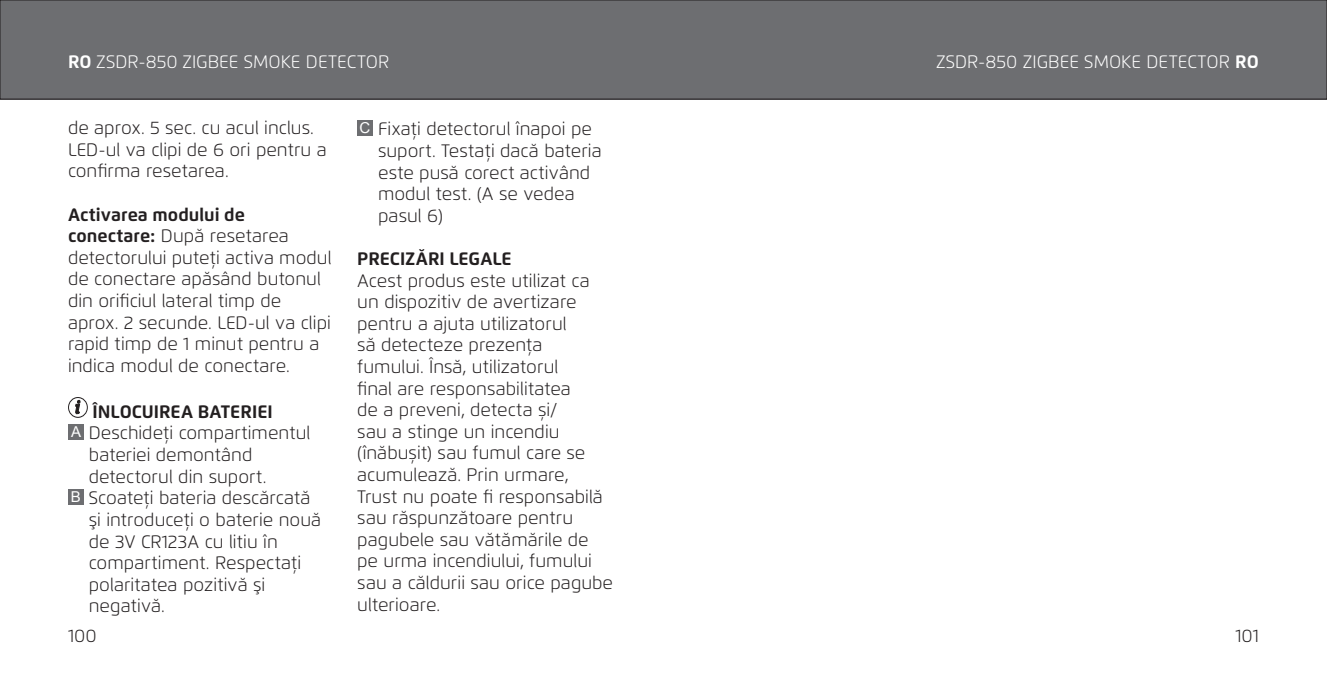
<style>
.page{position:relative;width:1327px;height:689px;background:#fff}
.page>*{position:absolute;margin:0;border:0;box-sizing:border-box;transform-origin:0 0}
.t1{font:300 18px/21.6px "Flexo";color:#231f20}
.t2{font:300 18px "Flexo";color:#fff}
.t3{font:700 18px "Flexo";color:#231f20}
.s1{font-weight:700}
.s2{font-family:"Arial";font-weight:400;font-size:15px;color:#fff}
</style>
<div class="page">
<div style="left:0;top:0;width:1327px;height:99px;background:#6d6e71"></div>
<div style="left:0;top:0;width:1327px;height:99px;border:1px solid #231f20"></div>
<div style="left:68px;top:397px;width:20px;height:21px;border:1px solid #231f20;border-radius:50%"></div>
<svg style="left:75px;top:400px;width:6px;height:15px"></svg>
<div style="left:68px;top:424px;width:15px;height:15px;background:#6d6e71"></div>
<div style="left:68px;top:489px;width:15px;height:15px;background:#6d6e71"></div>
<div style="left:357px;top:120px;width:16px;height:15px;background:#6d6e71"></div>
<p class="t2" style="left:68px;top:51px;width:323px"><span class="s1">RO</span> ZSDR-850 ZIGBEE SMOKE DETECTOR</p>
<p class="t1" style="left:68px;top:117px;width:260px">de aprox. 5 sec. cu acul inclus.<br>LED-ul va clipi de 6 ori pentru a confirma resetarea.</p>
<p class="t1" style="left:68px;top:203px;width:265px"><span class="s1">Activarea modului de conectare:</span> După resetarea detectorului puteţi activa modul de conectare apăsând butonul din orificiul lateral timp de aprox. 2 secunde. LED-ul va clipi rapid timp de 1 minut pentru a indica modul de conectare.</p>
<p class="t3" style="left:92px;top:400px;width:182px">ÎNLOCUIREA BATERIEI</p>
<p class="t1" style="left:71px;top:422px;width:241px"><span class="s2">A</span> Deschideți compartimentul</p>
<p class="t1" style="left:89px;top:444px;width:165px">bateriei demontând</p>
<p class="t1" style="left:89px;top:466px;width:179px">detectorul din suport.</p>
<p class="t1" style="left:71px;top:487px;width:241px"><span class="s2">B</span> Scoateţi bateria descărcată</p>
<p class="t1" style="left:89px;top:509px;width:234px">şi introduceţi o baterie nouă</p>
<p class="t1" style="left:89px;top:530px;width:191px">de 3V CR123A cu litiu în</p>
<p class="t1" style="left:89px;top:552px;width:214px">compartiment. Respectaţi</p>
<p class="t1" style="left:89px;top:574px;width:178px">polaritatea pozitivă şi</p>
<p class="t1" style="left:89px;top:595px;width:78px">negativă.</p>
<p class="t1" style="left:378px;top:118px;width:225px;text-indent:-18px"><span class="s2">C</span> Fixați detectorul înapoi pe suport. Testați dacă bateria este pusă corect activând modul test. (A se vedea pasul 6)</p>
<p class="t3" style="left:357px;top:248px;width:156px">PRECIZĂRI LEGALE</p>
<p class="t1" style="left:357px;top:269px;width:257px">Acest produs este utilizat ca un dispozitiv de avertizare pentru a ajuta utilizatorul<br>să detecteze prezența fumului. Însă, utilizatorul<br>final are responsabilitatea<br>de a preveni, detecta și/<br>sau a stinge un incendiu (înăbușit) sau fumul care se acumulează. Prin urmare,<br>Trust nu poate fi responsabilă sau răspunzătoare pentru pagubele sau vătămările de pe urma incendiului, fumului sau a căldurii sau orice pagube ulterioare.</p>
<p class="t2" style="left:936px;top:51px;width:324px">ZSDR-850 ZIGBEE SMOKE DETECTOR <span class="s1">RO</span></p>
<p class="t1" style="left:68px;top:625px;width:30px">100</p>
<p class="t1" style="left:1235px;top:625px;width:25px">101</p>
</div>
